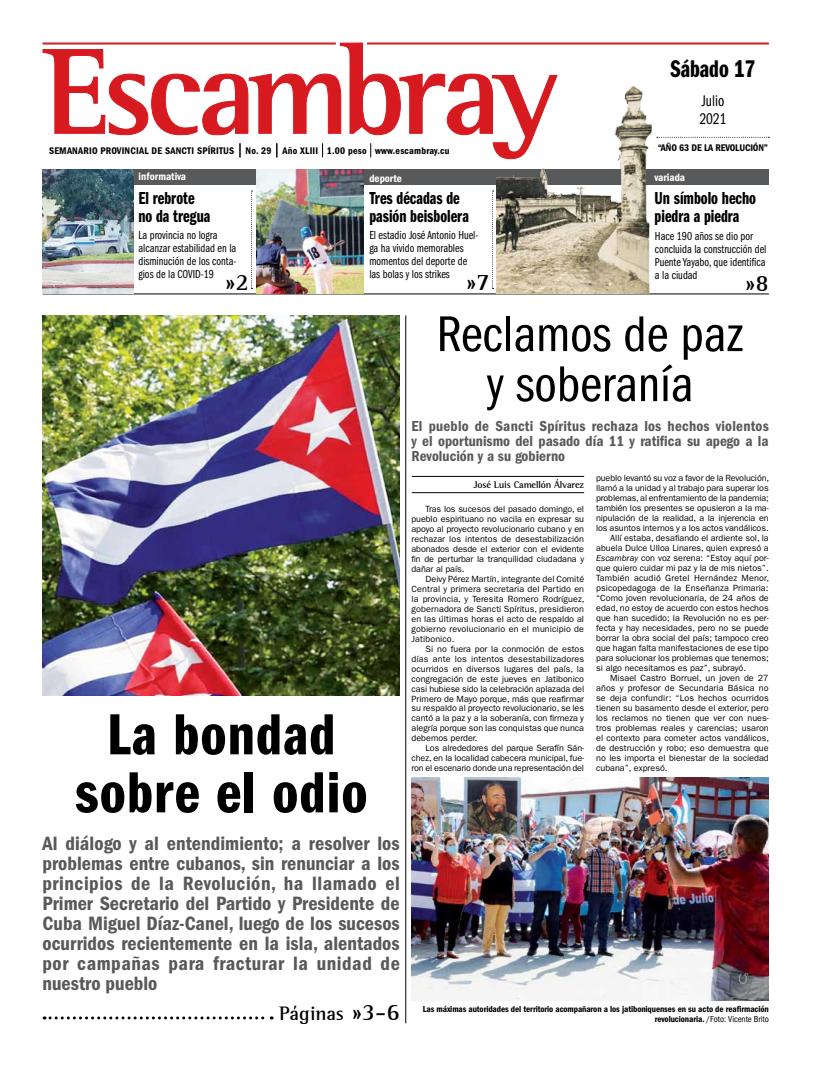
<style>
.page{position:relative;width:820px;height:1080px;background:#fff}
.page>*{position:absolute;margin:0;border:0;box-sizing:border-box;transform-origin:0 0}
.t1{font:60px/58px "ITC Franklin Gothic Std Dm Cp";letter-spacing:.02em;color:#000;text-align:center;scale:1.1 1}
.t2{font:52px/50px "ITC Franklin Gothic Std Bk Cp";color:#000;text-align:center;scale:1.1 1}
.t3{font:25px "ITC Franklin Gothic Std Dm Cp";color:#000}
.t4{font:700 24px "AT Rotis Semi Serif";color:#000}
.t5{font:20px/20px "ITC Franklin Gothic Std Dm Cd";color:#58595b;text-align:justify}
.t6{font:700 20px "AT Rotis Semi Serif";color:#000}
.t7{font:18px/18px "ITC Franklin Gothic Std Dm Cp";color:#000}
.t8{font:16px/18px "ITC Franklin Gothic Std Bk Cp";color:#000}
.t9{font:15px/15px "ITC Franklin Gothic Std Dm Cd";color:#58595b;text-align:justify}
.t10{font:12px/13px "ITC Franklin Gothic Std Bk Cp";color:#000}
.t11{font:11px "ITC Franklin Gothic Std Dm Cd";color:#fff}
.t12{font:10px "ITC Franklin Gothic Std Dm Cd";letter-spacing:.02em;color:#000}
.t13{font:700 10px "AT Rotis Semi Serif";letter-spacing:-.02em;color:#000}
.t14{font:10px "ITC Franklin Gothic Std Dm Cd";letter-spacing:-.015em;color:#000}
.t15{font:9px/10px "ITC Franklin Gothic Std";color:#000;text-align:justify}
.t16{font:9px "ITC Franklin Gothic Std Dm Cd";letter-spacing:-.01em;color:#000}
.t17{font:9px "ITC Franklin Gothic Std";letter-spacing:.02em;color:#000}
.t18{font:condensed 9px "ITC Franklin Gothic Std";letter-spacing:-.01em;color:#000}
.s1{font-size:24px}
.s2{font-style:italic}
.s3{font-family:"ITC Franklin Gothic Std Dm Cd";font-stretch:normal}
</style>
<div class="page">
<div style="left:43px;top:169px;width:725px;height:16px;background:#58595b"></div>
<svg style="left:656px;top:137px;width:113px;height:1px"></svg>
<hr style="left:43px;top:293px;width:725px;height:1px;background:#000">
<svg style="left:251px;top:191px;width:1px;height:98px"></svg>
<svg style="left:492px;top:191px;width:1px;height:98px"></svg>
<svg style="left:42px;top:42px;width:516px;height:116px"></svg>
<hr style="left:367px;top:43px;width:401px;height:2px;background:#d71920">
<hr style="left:42px;top:43px;width:294px;height:2px;background:#d71920">
<svg style="left:44px;top:1016px;width:228px;height:3px"></svg>
<img style="left:42px;top:169px;width:91px;height:124px">
<img style="left:256px;top:169px;width:107px;height:124px">
<img style="left:496px;top:84px;width:155px;height:209px">
<hr style="left:405px;top:315px;width:1px;height:708px;background:#000">
<hr style="left:411px;top:476px;width:173px;height:1px;background:#000">
<hr style="left:411px;top:492px;width:173px;height:1px;background:#000">
<img style="left:43px;top:315px;width:356px;height:381px">
<img style="left:411px;top:777px;width:357px;height:223px">
<p class="t12" style="left:49px;top:145px;width:25px">semanario</p>
<p class="t12" style="left:101px;top:145px;width:11px">provincial</p>
<p class="t12" style="left:151px;top:145px;width:299px">de sancti spíritus No. 29 Año XLIII 1.00 peso www.escambray.cu</p>
<h3 class="t3" style="left:670px;top:55px;width:86px">Sábado 17</h3>
<h3 class="t8" style="left:699px;top:92px;width:29px">Julio<br>2021</h3>
<p class="t14" style="left:657px;top:142px;width:112px">“AÑO 63 DE LA REVOLUCIÓN”</p>
<p class="t11" style="left:139px;top:170px;width:49px">informativa</p>
<p class="t11" style="left:369px;top:172px;width:34px">deporte</p>
<p class="t11" style="left:654px;top:171px;width:32px">variada</p>
<h3 class="t7" style="left:138px;top:189px;width:73px">El rebrote no da tregua</h3>
<h3 class="t7" style="left:369px;top:189px;width:101px">Tres décadas de pasión beisbolera</h3>
<h3 class="t7" style="left:654px;top:190px;width:103px">Un símbolo hecho piedra a piedra</h3>
<h3 class="t10" style="left:138px;top:229px;width:99px">La provincia no logra alcanzar estabilidad en la disminución de los conta&shy;gios de la COVID-19</h3>
<h3 class="t10" style="left:369px;top:229px;width:110px">El estadio José Antonio Huel&shy;ga ha vivido memorables momentos del deporte de las bolas y los strikes</h3>
<h3 class="t4" style="left:225px;top:268px;width:25px">»2</h3>
<h3 class="t4" style="left:466px;top:268px;width:25px">»7</h3>
<h3 class="t10" style="left:654px;top:230px;width:113px">Hace 190 años se dio por concluida la construcción del<br>Puente Yayabo, que identifica a la ciudad</h3>
<h3 class="t4" style="left:745px;top:269px;width:25px">»8</h3>
<h1 class="t1" style="left:75px;top:706px;width:267px">La bondad sobre el odio</h1>
<p class="t5" style="left:43px;top:833px;width:359px">Al diálogo y al entendimiento; a resolver los problemas entre cubanos, sin renunciar a los principios de la Revolución, ha llamado el Primer Secretario del Partido y Presidente de Cuba Miguel Díaz-Canel, luego de los sucesos ocurridos recientemente en la isla, alentados por campañas para fracturar la unidad de nuestro pueblo</p>
<h3 class="t6" style="left:279px;top:1001px;width:122px">Páginas <span class="s1">»3-6</span></h3>
<h2 class="t2" style="left:436px;top:310px;width:281px">Reclamos de paz y soberanía</h2>
<h3 class="t9" style="left:411px;top:419px;width:358px">El pueblo de Sancti Spíritus rechaza los hechos violentos y el oportunismo del pasado día 11 y ratifica su apego a la Revolución y a su gobierno</h3>
<p class="t13" style="left:473px;top:479px;width:112px">José Luis Camellón Álvarez</p>
<p class="t15" style="left:596px;top:474px;width:174px">pueblo levantó su voz a favor de la Revolución,</p>
<p class="t15" style="left:596px;top:484px;width:174px">llamó a la unidad y al trabajo para superar los</p>
<p class="t15" style="left:596px;top:494px;width:174px">problemas, al enfrentamiento de la pandemia;</p>
<p class="t15" style="left:596px;top:504px;width:174px">también los presentes se opusieron a la ma-</p>
<p class="t15" style="left:596px;top:514px;width:174px">nipulación de la realidad, a la injerencia en</p>
<p class="t15" style="left:596px;top:524px;width:174px">los asuntos internos y a los actos vandálicos.</p>
<p class="t15" style="left:610px;top:534px;width:160px">Allí estaba, desafiando el ardiente sol, la</p>
<p class="t15" style="left:596px;top:544px;width:174px">abuela Dulce Ulloa Linares, quien expresó a</p>
<p class="t15" style="left:596px;top:553px;width:174px"><span class="s2">Escambray</span> con voz serena: “Estoy aquí por-</p>
<p class="t15" style="left:596px;top:563px;width:174px">que quiero cuidar mi paz y la de mis nietos”.</p>
<p class="t17" style="left:596px;top:573px;width:174px">También acudió Gretel Hernández Menor,</p>
<p class="t15" style="left:596px;top:583px;width:174px">psicopedagoga de la Enseñanza Primaria:</p>
<p class="t15" style="left:596px;top:593px;width:174px">“Como joven revolucionaria, de 24 años de</p>
<p class="t15" style="left:596px;top:603px;width:174px">edad, no estoy de acuerdo con estos hechos</p>
<p class="t15" style="left:596px;top:613px;width:174px">que han sucedido; la Revolución no es per-</p>
<p class="t15" style="left:596px;top:623px;width:174px">fecta y hay necesidades, pero no se puede</p>
<p class="t15" style="left:596px;top:633px;width:174px">borrar la obra social del país; tampoco creo</p>
<p class="t15" style="left:596px;top:643px;width:174px">que hagan falta manifestaciones de ese tipo</p>
<p class="t15" style="left:596px;top:653px;width:174px">para solucionar los problemas que tenemos;</p>
<p class="t15" style="left:596px;top:663px;width:151px">si algo necesitamos es paz”, subrayó.</p>
<p class="t15" style="left:610px;top:673px;width:160px">Misael Castro Borruel, un joven de 27</p>
<p class="t15" style="left:596px;top:683px;width:174px">años y profesor de Secundaria Básica no</p>
<p class="t15" style="left:596px;top:693px;width:174px">se deja confundir: “Los hechos ocurridos</p>
<p class="t15" style="left:596px;top:703px;width:174px">tienen su basamento desde el exterior, pero</p>
<p class="t15" style="left:596px;top:713px;width:174px">los reclamos no tienen que ver con nues-</p>
<p class="t15" style="left:596px;top:723px;width:174px">tros problemas reales y carencias; usaron</p>
<p class="t15" style="left:596px;top:733px;width:174px">el contexto para cometer actos vandálicos,</p>
<p class="t15" style="left:596px;top:743px;width:174px">de destrucción y robo; eso demuestra que</p>
<p class="t15" style="left:596px;top:753px;width:174px">no les importa el bienestar de la sociedad</p>
<p class="t15" style="left:596px;top:763px;width:73px">cubana”, expresó.</p>
<p class="t15" style="left:411px;top:504px;width:174px;text-indent:14px">Tras los sucesos del pasado domingo, el pueblo espirituano no vacila en expresar su apoyo al proyecto revolucionario cubano y en rechazar los intentos de desestabilización abonados desde el exterior con el evidente fin de perturbar la tranquilidad ciudadana y dañar al país.</p>
<p class="t15" style="left:411px;top:574px;width:174px;text-indent:14px">Deivy Pérez Martín, integrante del Comité Central y primera secretaria del Partido en la provincia, y Teresita Romero Rodríguez, gobernadora de Sancti Spíritus, presidieron en las últimas horas el acto de respaldo al gobierno revolucionario en el municipio de Jatibonico.</p>
<p class="t15" style="left:411px;top:644px;width:174px;text-indent:14px">Si no fuera por la conmoción de estos días ante los intentos desestabilizadores ocurridos en diversos lugares del país, la congregación de este jueves en Jatibonico casi hubiese sido la celebración aplazada del Primero de Mayo porque, más que reafirmar su respaldo al proyecto revolucionario, se les cantó a la paz y a la soberanía, con firmeza y alegría porque son las conquistas que nunca debemos perder.</p>
<p class="t15" style="left:411px;top:744px;width:174px;text-indent:14px">Los alrededores del parque Serafín Sán&shy;chez, en la localidad cabecera municipal, fue&shy;ron el escenario donde una representación del</p>
<p class="t16" style="left:422px;top:1003px;width:347px">Las máximas autoridades del territorio acompañaron a los jatiboniquenses en su acto de reafirmación</p>
<p class="t18" style="left:654px;top:1013px;width:116px"><span class="s3">revolucionaria.</span> /Foto: Vicente Brito</p>
</div>
